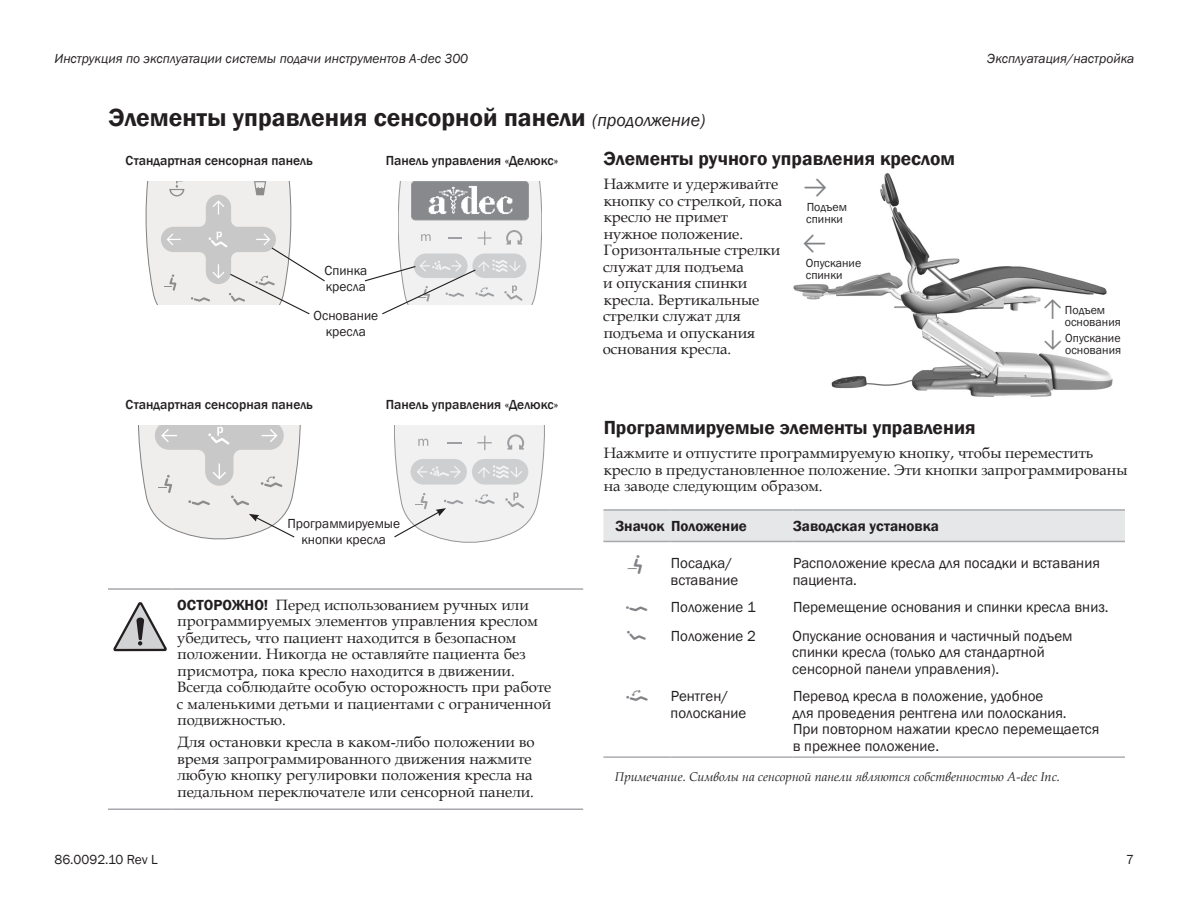
<style>
.page{position:relative;width:1188px;height:918px;background:#fff}
.page>*{position:absolute;margin:0;border:0;box-sizing:border-box;transform-origin:0 0}
.Heading_2{font:600 25.5px "Franklin Gothic";color:#231f20}
.Heading_3{font:600 19.5px "Franklin Gothic";color:#231f20}
.t1{font:18px "Adec Touch Pad";color:#808285}
.Warning_text{font:15px/16.5px "Book Antiqua";color:#231f20}
.Table_Text{font:15px/16.5px "Franklin Gothic";color:#231f20}
.Body_Text_-_2nd_Colu{font:15px/16.5px "Book Antiqua";color:#231f20}
.Table_Heading{font:600 15px "Franklin Gothic";color:#231f20}
.Table_Text-2{font:15px "Adec Touch Pad";color:#808285}
.Callout{font:500 13.5px "Franklin Gothic";color:#231f20}
.t2{font:italic 13.5px "Franklin Gothic";color:#231f20}
.Callout-2{font:13.5px/15.8px "Franklin Gothic";color:#231f20;text-align:center}
.Note_-_Legal_Text{font:italic 12.75px "Book Antiqua";color:#231f20}
.Callout-3{font:12px/12px "Franklin Gothic";color:#231f20}
.s1{font-weight:400;font-style:italic;font-size:18px}
.s2{font-family:"Adec Touch Pad";font-size:16.5px;color:#808285}
.s3{font-family:"Franklin Gothic";font-weight:600}
</style>
<div class="page">
<div style="left:603px;top:511px;width:522px;height:30px;background:#e6e7e9"></div>
<hr style="left:603px;top:509px;width:67px;height:2px;background:#a8a9ad">
<hr style="left:670px;top:509px;width:123px;height:2px;background:#a8a9ad">
<hr style="left:793px;top:509px;width:332px;height:2px;background:#a8a9ad">
<hr style="left:603px;top:541px;width:67px;height:1px;background:#a8a9ad">
<hr style="left:670px;top:541px;width:123px;height:1px;background:#a8a9ad">
<hr style="left:793px;top:541px;width:332px;height:1px;background:#a8a9ad">
<hr style="left:603px;top:756px;width:67px;height:2px;background:#acadb1">
<hr style="left:670px;top:756px;width:123px;height:2px;background:#acadb1">
<hr style="left:793px;top:756px;width:332px;height:2px;background:#acadb1">
<hr style="left:173px;top:588px;width:410px;height:2px;background:#a8a9ad">
<hr style="left:173px;top:808px;width:410px;height:2px;background:#a8a9ad">
<hr style="left:108px;top:588px;width:65px;height:2px;background:#a8a9ad">
<hr style="left:108px;top:808px;width:65px;height:2px;background:#a8a9ad">
<svg style="left:114px;top:602px;width:52px;height:49px"></svg>
<svg style="left:146px;top:181px;width:179px;height:134px"></svg>
<svg style="left:364px;top:181px;width:178px;height:134px"></svg>
<svg style="left:138px;top:425px;width:163px;height:114px;background:#e5e4e4"></svg>
<svg style="left:394px;top:425px;width:151px;height:117px"></svg>
<img style="left:793px;top:173px;width:320px;height:224px">
<p class="t2" style="left:54px;top:50px;width:415px">Инструкция по эксплуатации системы подачи инструментов A-dec 300</p>
<p class="t2" style="left:987px;top:50px;width:149px">Эксплуатация/настройка</p>
<p class="Heading_2" style="left:108px;top:102px;width:598px">Элементы управления сенсорной панели <span class="s1">(продолжение)</span></p>
<p class="Heading_3" style="left:603px;top:147px;width:353px">Элементы ручного управления креслом</p>
<p class="Body_Text_-_2nd_Colu" style="left:603px;top:176px;width:181px">Нажмите и удерживайте кнопку со стрелкой, пока кресло не примет нужное положение.<br>Горизонтальные стрелки служат для подъема<br>и опускания спинки кресла. Вертикальные стрелки служат для подъема и опускания основания кресла.</p>
<p class="Callout" style="left:126px;top:152px;width:189px">Стандартная сенсорная панель</p>
<p class="Callout" style="left:386px;top:152px;width:174px">Панель управления «Делюкс»</p>
<p class="t1" style="left:804px;top:177px;width:25px">&gt;</p>
<p class="Callout-3" style="left:806px;top:201px;width:42px">Подъем спинки</p>
<p class="t1" style="left:803px;top:232px;width:25px">&lt;</p>
<p class="Callout-3" style="left:806px;top:257px;width:57px">Опускание спинки</p>
<p class="Callout-2" style="left:325px;top:263px;width:44px;text-align:left">Спинка кресла</p>
<p class="Callout-2" style="left:314px;top:308px;width:66px">Основание кресла</p>
<p class="Callout" style="left:126px;top:396px;width:189px">Стандартная сенсорная панель</p>
<p class="Callout" style="left:386px;top:396px;width:174px">Панель управления «Делюкс»</p>
<p class="Callout-3" style="left:1065px;top:304px;width:57px;text-indent:-21px"><span class="s2">,</span> Подъем основания</p>
<p class="Callout-3" style="left:1044px;top:332px;width:79px;text-align:right"><span class="s2">.</span> Опускание основания</p>
<p class="Callout-2" style="left:287px;top:516px;width:114px">Программируемые кнопки кресла</p>
<p class="Warning_text" style="left:177px;top:596px;width:376px"><span class="s3">ОСТОРОЖНО!</span> Перед использованием ручных или программируемых элементов управления креслом убедитесь, что пациент находится в безопасном положении. Никогда не оставляйте пациента без присмотра, пока кресло находится в движении.<br>Всегда соблюдайте особую осторожность при работе с маленькими детьми и пациентами с ограниченной подвижностью.</p>
<p class="Warning_text" style="left:177px;top:734px;width:359px">Для остановки кресла в каком-либо положении во время запрограммированного движения нажмите любую кнопку регулировки положения кресла на педальном переключателе или сенсорной панели.</p>
<p class="Heading_3" style="left:604px;top:416px;width:373px">Программируемые элементы управления</p>
<p class="Body_Text_-_2nd_Colu" style="left:604px;top:444px;width:525px">Нажмите и отпустите программируемую кнопку, чтобы переместить кресло в предустановленное положение. Эти кнопки запрограммированы на заводе следующим образом.</p>
<p class="Table_Heading" style="left:616px;top:517px;width:133px">Значок Положение</p>
<p class="Table_Heading" style="left:793px;top:517px;width:147px">Заводская установка</p>
<p class="Table_Text-2" style="left:627px;top:555px;width:17px">O</p>
<p class="Table_Text" style="left:670px;top:555px;width:69px">Посадка/ вставание</p>
<p class="Table_Text" style="left:793px;top:555px;width:309px">Расположение кресла для посадки и вставания пациента.</p>
<p class="Table_Text-2" style="left:626px;top:599px;width:24px">R</p>
<p class="Table_Text" style="left:671px;top:600px;width:86px">Положение 1</p>
<p class="Table_Text" style="left:793px;top:600px;width:317px">Перемещение основания и спинки кресла вниз.</p>
<p class="Table_Text-2" style="left:627px;top:627px;width:22px">Q</p>
<p class="Table_Text" style="left:671px;top:628px;width:86px">Положение 2</p>
<p class="Table_Text" style="left:792px;top:628px;width:282px">Опускание основания и частичный подъем спинки кресла (только для стандартной сенсорной панели управления).</p>
<p class="Table_Text-2" style="left:626px;top:688px;width:24px">S</p>
<p class="Table_Text" style="left:671px;top:689px;width:77px">Рентген/ полоскание</p>
<p class="Table_Text" style="left:792px;top:689px;width:308px">Перевод кресла в положение, удобное<br>для проведения рентгена или полоскания.<br>При повторном нажатии кресло перемещается в прежнее положение.</p>
<p class="Note_-_Legal_Text" style="left:615px;top:768px;width:447px">Примечание. Символы на сенсорной панели являются собственностью A-dec Inc.</p>
<p class="Callout-2" style="left:54px;top:852px;width:105px">86.0092.10 Rev L</p>
<p class="Callout-2" style="left:1126px;top:852px;width:9px">7</p>
</div>
